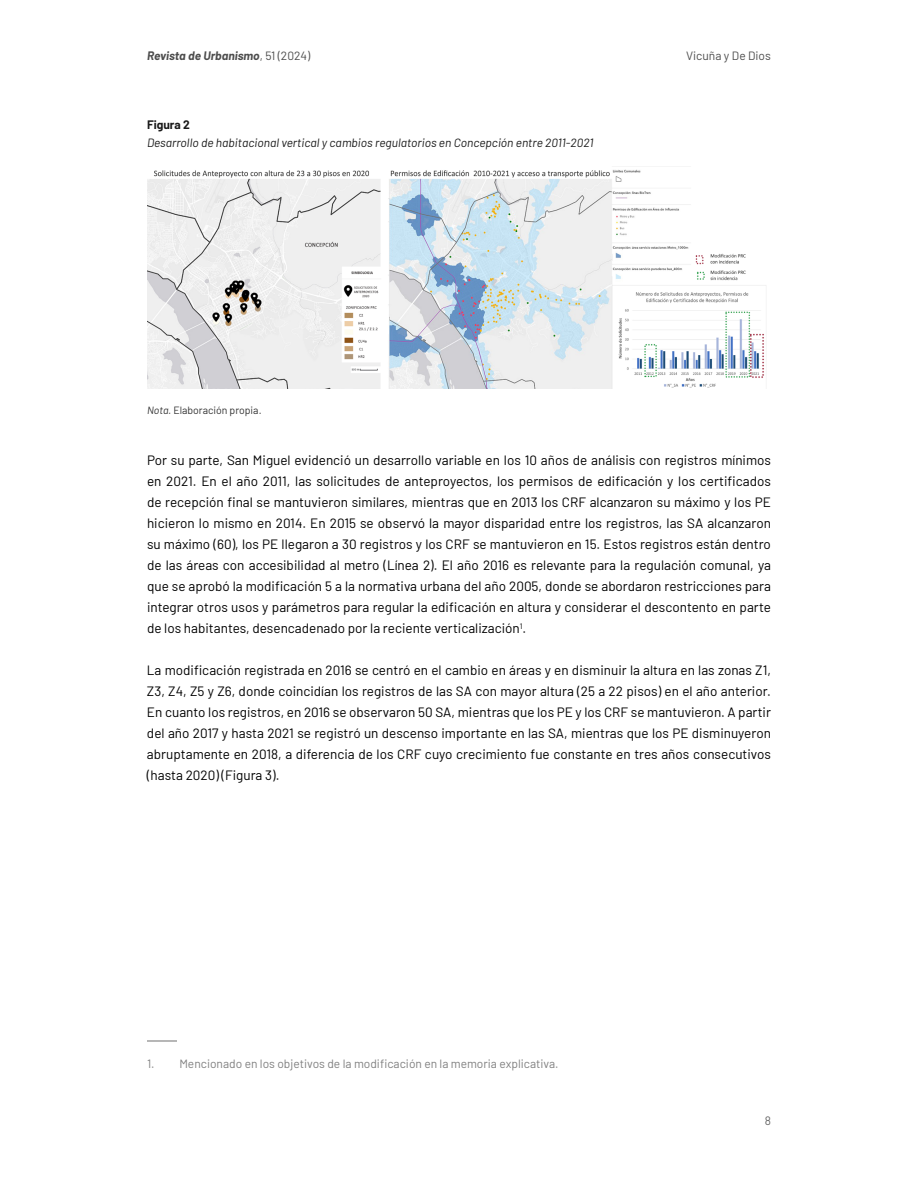
<style>
.page{position:relative;width:918px;height:1188px;background:#fff}
.page>*{position:absolute;margin:0;border:0;box-sizing:border-box;transform-origin:0 0}
.t1{font:13.5px/21px "Barlow";color:#000;text-align:justify}
.t2{font:italic 12px "Barlow";color:#1a1a1a}
.t3{font:12px "Barlow";color:#808080}
.t4{font:italic 700 12px "Barlow";color:#4d4d4d}
.t5{font:12px "Barlow";color:#4d4d4d}
.t6{font:700 12px "Barlow";color:#1a1a1a}
.t7{font:12px "Barlow";color:#666}
.t8{font:10.5px "Barlow";color:#333}
.s1{font-weight:400;font-style:normal}
.s2{font-style:italic}
</style>
<div class="page">
<hr style="left:147px;top:1040px;width:30px;height:2px;background:#808080">
<img style="left:147px;top:169px;width:619px;height:220px">
<p class="t4" style="left:147px;top:47px;width:165px">Revista de Urbanismo<span class="s1">, 51 (2024)</span></p>
<p class="t6" style="left:147px;top:116px;width:44px">Figura 2</p>
<p class="t2" style="left:147px;top:134px;width:448px">Desarrollo de habitacional vertical y cambios regulatorios en Concepción entre 2011-2021</p>
<p class="t5" style="left:686px;top:47px;width:86px">Vicuña y De Dios</p>
<p class="t8" style="left:147px;top:403px;width:116px"><span class="s2">Nota.</span> Elaboración propia.</p>
<p class="t1" style="left:147px;top:449px;width:626px">Por su parte, San Miguel evidenció un desarrollo variable en los 10 años de análisis con registros mínimos en 2021. En el año 2011, las solicitudes de anteproyectos, los permisos de edificación y los certificados de recepción final se mantuvieron similares, mientras que en 2013 los CRF alcanzaron su máximo y los PE hicieron lo mismo en 2014. En 2015 se observó la mayor disparidad entre los registros, las SA alcanzaron su máximo (60), los PE llegaron a 30 registros y los CRF se mantuvieron en 15. Estos registros están dentro de las áreas con accesibilidad al metro (Línea 2). El año 2016 es relevante para la regulación comunal, ya que se aprobó la modificación 5 a la normativa urbana del año 2005, donde se abordaron restricciones para integrar otros usos y parámetros para regular la edificación en altura y considerar el descontento en parte de los habitantes, desencadenado por la reciente verticalización<sup>1</sup>.</p>
<p class="t1" style="left:147px;top:659px;width:626px">La modificación registrada en 2016 se centró en el cambio en áreas y en disminuir la altura en las zonas Z1, Z3, Z4, Z5 y Z6, donde coincidían los registros de las SA con mayor altura (25 a 22 pisos) en el año anterior.<br>En cuanto los registros, en 2016 se observaron 50 SA, mientras que los PE y los CRF se mantuvieron. A partir del año 2017 y hasta 2021 se registró un descenso importante en las SA, mientras que los PE disminuyeron abruptamente en 2018, a diferencia de los CRF cuyo crecimiento fue constante en tres años consecutivos (hasta 2020) (Figura 3).</p>
<p class="t3" style="left:147px;top:1055px;width:413px">1. Mencionado en los objetivos de la modificación en la memoria explicativa.</p>
<p class="t7" style="left:765px;top:1112px;width:8px">8</p>
</div>
